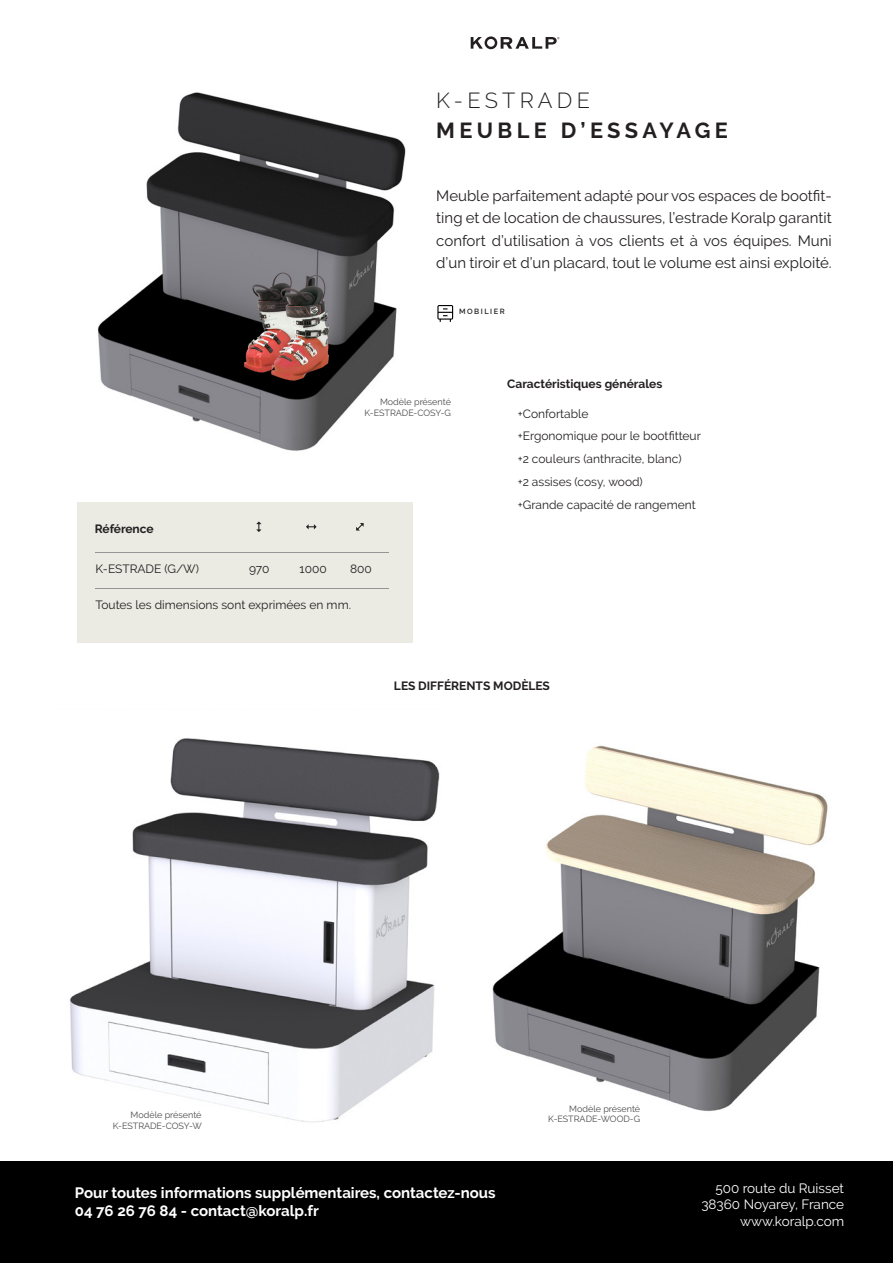
<style>
.page{position:relative;width:893px;height:1263px;background:#fff}
.page>*{position:absolute;margin:0;border:0;box-sizing:border-box;transform-origin:0 0}
.t1{font:700 21.75px "Raleway";letter-spacing:.2em;color:#231f20}
.t2{font:300 21.75px "Raleway";letter-spacing:.195em;color:#231f20}
.t3{font:15px/22.5px "Raleway";color:#231f20;text-align:justify}
.t4{font:700 15px "Raleway";color:#fff}
.t5{font:13.5px "Raleway";color:#fff}
.t6{font:12px "Raleway";color:#231f20}
.t7{font:700 12px "Raleway";color:#231f20}
.t8{font:9px "Raleway";color:#4c4b4b}
.t9{font:600 7.5px "Raleway";letter-spacing:.2em;color:#231f20}
</style>
<div class="page">
<svg style="left:471px;top:36px;width:88px;height:13px"></svg>
<div style="left:77px;top:502px;width:335px;height:141px;background:#ebeae3"></div>
<svg style="left:256px;top:521px;width:5px;height:11px"></svg>
<svg style="left:306px;top:524px;width:11px;height:5px"></svg>
<svg style="left:356px;top:523px;width:8px;height:7px"></svg>
<div style="left:0;top:1161px;width:893px;height:102px;background:#000001"></div>
<hr style="left:96px;top:553px;width:293px;height:1px;background:#939598">
<hr style="left:96px;top:588px;width:293px;height:1px;background:#939598">
<svg style="left:437px;top:305px;width:16px;height:17px"></svg>
<img style="left:97px;top:92px;width:309px;height:359px">
<img style="left:70px;top:738px;width:370px;height:384px">
<img style="left:492px;top:745px;width:336px;height:366px">
<p class="t2" style="left:436px;top:87px;width:155px">K-ESTRADE</p>
<p class="t1" style="left:436px;top:118px;width:293px">MEUBLE D’ESSAYAGE</p>
<p class="t3" style="left:436px;top:184px;width:397px">Meuble parfaitement adapté pour vos espaces de bootfit&shy;ting et de location de chaussures, l’estrade Koralp garantit confort d’utilisation à vos clients et à vos équipes. Muni d’un tiroir et d’un placard, tout le volume est ainsi exploité.</p>
<p class="t9" style="left:459px;top:307px;width:47px">MOBILIER</p>
<p class="t8" style="left:380px;top:397px;width:72px">Modèle présenté</p>
<p class="t8" style="left:364px;top:408px;width:88px">K-ESTRADE-COSY-G</p>
<p class="t7" style="left:95px;top:522px;width:60px">Référence</p>
<p class="t6" style="left:96px;top:562px;width:105px">K-ESTRADE (G/W)</p>
<p class="t6" style="left:249px;top:562px;width:22px">970</p>
<p class="t6" style="left:300px;top:562px;width:29px">1000</p>
<p class="t6" style="left:350px;top:562px;width:23px">800</p>
<p class="t6" style="left:96px;top:598px;width:257px">Toutes les dimensions sont exprimées en mm.</p>
<p class="t7" style="left:507px;top:377px;width:157px">Caractéristiques générales</p>
<p class="t6" style="left:518px;top:406px;width:72px">+Confortable</p>
<p class="t6" style="left:518px;top:429px;width:185px">+Ergonomique pour le bootfitteur</p>
<p class="t6" style="left:518px;top:452px;width:165px">+2 couleurs (anthracite, blanc)</p>
<p class="t6" style="left:518px;top:475px;width:126px">+2 assises (cosy, wood)</p>
<p class="t6" style="left:518px;top:498px;width:179px">+Grande capacité de rangement</p>
<p class="t7" style="left:394px;top:679px;width:157px">LES DIFFÉRENTS MODÈLES</p>
<p class="t8" style="left:131px;top:1109px;width:72px">Modèle présenté</p>
<p class="t8" style="left:113px;top:1120px;width:91px">K-ESTRADE-COSY-W</p>
<p class="t4" style="left:75px;top:1184px;width:422px">Pour toutes informations supplémentaires, contactez-nous</p>
<p class="t4" style="left:75px;top:1202px;width:245px">04 76 26 76 84 - contact@koralp.fr</p>
<p class="t8" style="left:569px;top:1103px;width:72px">Modèle présenté</p>
<p class="t8" style="left:548px;top:1114px;width:93px">K-ESTRADE-WOOD-G</p>
<p class="t5" style="left:716px;top:1180px;width:130px">500 route du Ruisset</p>
<p class="t5" style="left:701px;top:1197px;width:144px">38360 Noyarey, France</p>
<p class="t5" style="left:740px;top:1213px;width:105px">www.koralp.com</p>
</div>
